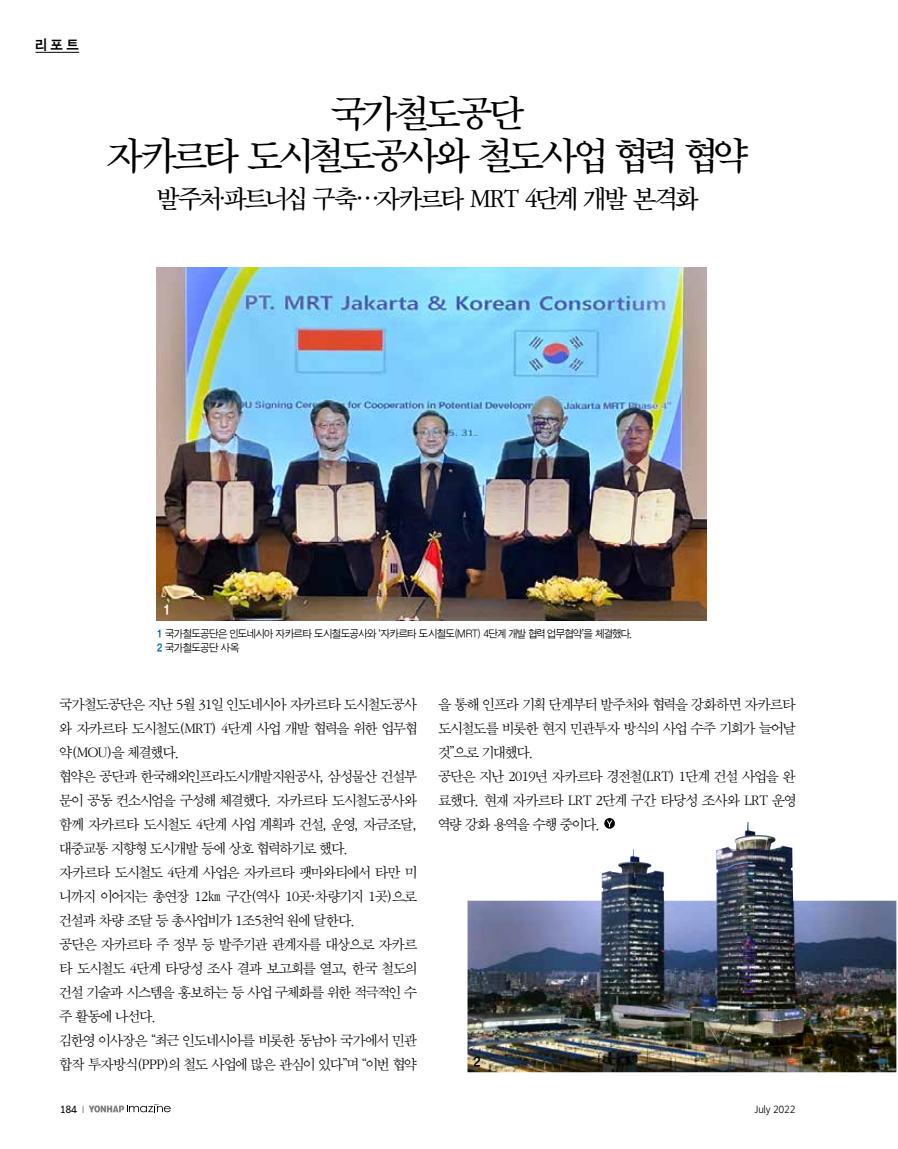
<style>
.page{position:relative;width:898px;height:1149px;background:#fff}
.page>*{position:absolute;margin:0;border:0;box-sizing:border-box;transform-origin:0 0}
.t1{font:500 40.5px/42px "SD Myungjo Std";letter-spacing:-.065em;color:#000;text-align:center}
.t2{font:500 27px "SD Myungjo Std";letter-spacing:-.06em;color:#000}
.t3{font:300 15px/24px "SD Myungjo Std";letter-spacing:-.03em;color:#000}
.t4{font:700 14.25px "SD Gothic Std";color:#000}
.t5{font:700 14.25px "SD Gothic Std";color:#fff}
.t6{font:300 10.95px/14.2px "SD Gothic Std";letter-spacing:-.02em;color:#000;scale:.96 1}
.t7{font:500 10.5px "Arita Heiti";letter-spacing:-.025em;color:#000}
.t8{font:700 10.5px "Arita Heiti";color:#000}
.s1{font-size:21px}
.s2{font-weight:700;font-size:11.25px;color:#0068b2}
.s3{font-weight:300}
</style>
<div class="page">
<hr style="left:35px;top:52px;width:44px;height:1px;background:#000">
<svg style="left:89px;top:1104px;width:82px;height:8px"></svg>
<svg style="left:604px;top:817px;width:10px;height:11px"></svg>
<img style="left:156px;top:267px;width:550px;height:353px">
<img style="left:467px;top:821px;width:429px;height:250px">
<p class="t4" style="left:35px;top:38px;width:45px">리포트</p>
<h1 class="t1" style="left:107px;top:93px;width:642px">국가철도공단<br>자카르타 도시철도공사와 철도사업 협력 협약</h1>
<h2 class="t2" style="left:157px;top:185px;width:543px">발주처<span class="s1">·</span>파트너십 구축…자카르타 MRT 4단계 개발 본격화</h2>
<p class="t5" style="left:163px;top:602px;width:9px">1</p>
<p class="t6" style="left:157px;top:626px;width:496px"><span class="s2">1</span> 국가철도공단은 인도네시아 자카르타 도시철도공사와 ‘자카르타 도시철도(MRT) 4단계 개발 협력 업무협약’을 체결했다.<br><span class="s2">2</span> 국가철도공단 사옥</p>
<p class="t3" style="left:60px;top:692px;width:359px">국가철도공단은 지난 5월 31일 인도네시아 자카르타 도시철도공사 와 자카르타 도시철도(MRT) 4단계 사업 개발 협력을 위한 업무협 약(MOU)을 체결했다.<br>협약은 공단과 한국해외인프라도시개발지원공사, 삼성물산 건설부 문이 공동 컨소시엄을 구성해 체결했다. 자카르타 도시철도공사와 함께 자카르타 도시철도 4단계 사업 계획과 건설, 운영, 자금조달, 대중교통 지향형 도시개발 등에 상호 협력하기로 했다.<br>자카르타 도시철도 4단계 사업은 자카르타 팻마와티에서 타만 미 니까지 이어지는 총연장 12㎞ 구간(역사 10곳·차량기지 1곳)으로 건설과 차량 조달 등 총사업비가 1조5천억 원에 달한다.<br>공단은 자카르타 주 정부 등 발주기관 관계자를 대상으로 자카르 타 도시철도 4단계 타당성 조사 결과 보고회를 열고, 한국 철도의 건설 기술과 시스템을 홍보하는 등 사업 구체화를 위한 적극적인 수 주 활동에 나선다.<br>김한영 이사장은 “최근 인도네시아를 비롯한 동남아 국가에서 민관 합작 투자방식(PPP)의 철도 사업에 많은 관심이 있다”며 “이번 협약</p>
<p class="t3" style="left:438px;top:692px;width:359px">을 통해 인프라 기획 단계부터 발주처와 협력을 강화하면 자카르타 도시철도를 비롯한 현지 민관투자 방식의 사업 수주 기회가 늘어날 것”으로 기대했다.<br>공단은 지난 2019년 자카르타 경전철(LRT) 1단계 건설 사업을 완 료했다. 현재 자카르타 LRT 2단계 구간 타당성 조사와 LRT 운영 역량 강화 용역을 수행 중이다.</p>
<p class="t4" style="left:473px;top:1054px;width:9px">2</p>
<p class="t8" style="left:60px;top:1102px;width:26px">184 <span class="s3">I</span></p>
<p class="t7" style="left:754px;top:1102px;width:43px">July 2022</p>
</div>
